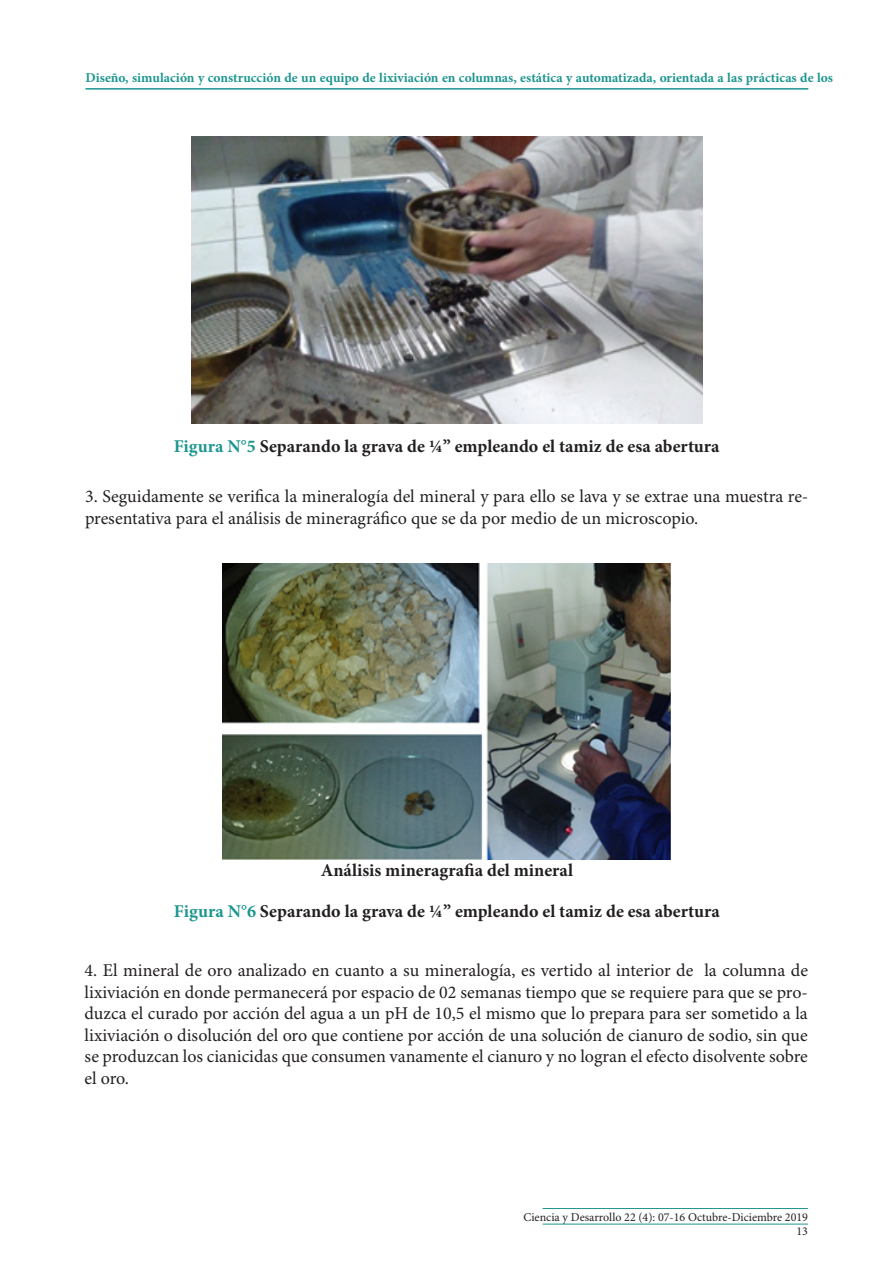
<style>
.page{position:relative;width:893px;height:1263px;background:#fff}
.page>*{position:absolute;margin:0;border:0;box-sizing:border-box;transform-origin:0 0}
.t1{font:18px/21.6px "Minion Pro";color:#231f20}
.t2{font:700 18px "Minion Pro";color:#231f20}
.t3{font:700 13.5px "Minion Pro";color:#1c9590}
.t4{font:12px "Minion Pro";color:#231f20}
.s1{color:#1c9590}
</style>
<div class="page">
<img style="left:191px;top:137px;width:512px;height:286px">
<img style="left:223px;top:563px;width:447px;height:297px">
<hr style="left:85px;top:88px;width:723px;height:2px;background:#1c9590">
<hr style="left:543px;top:1208px;width:265px;height:1px;background:#1c9590">
<hr style="left:543px;top:1224px;width:265px;height:1px;background:#1c9590">
<p class="t3" style="left:85px;top:68px;width:749px">Diseño, simulación y construcción de un equipo de lixiviación en columnas, estática y automatizada, orientada a las prácticas de los</p>
<p class="t2" style="left:174px;top:434px;width:547px"><span class="s1">Figura N°5</span> Separando la grava de ¼” empleando el tamiz de esa abertura</p>
<p class="t1" style="left:85px;top:486px;width:725px">3. Seguidamente se verifica la mineralogía del mineral y para ello se lava y se extrae una muestra re&shy;presentativa para el análisis de mineragráfico que se da por medio de un microscopio.</p>
<p class="t2" style="left:321px;top:858px;width:254px">Análisis mineragrafia del mineral</p>
<p class="t2" style="left:174px;top:899px;width:547px"><span class="s1">Figura N°6</span> Separando la grava de ¼” empleando el tamiz de esa abertura</p>
<p class="t1" style="left:85px;top:960px;width:725px;text-align:justify">4. El mineral de oro analizado en cuanto a su mineralogía, es vertido al interior de la columna de lixiviación en donde permanecerá por espacio de 02 semanas tiempo que se requiere para que se pro&shy;duzca el curado por acción del agua a un pH de 10,5 el mismo que lo prepara para ser sometido a la lixiviación o disolución del oro que contiene por acción de una solución de cianuro de sodio, sin que se produzcan los cianicidas que consumen vanamente el cianuro y no logran el efecto disolvente sobre el oro.</p>
<p class="t4" style="left:523px;top:1210px;width:286px">Ciencia y Desarrollo 22 (4): 07-16 Octubre-Diciembre 2019</p>
<p class="t4" style="left:796px;top:1224px;width:13px">13</p>
</div>
